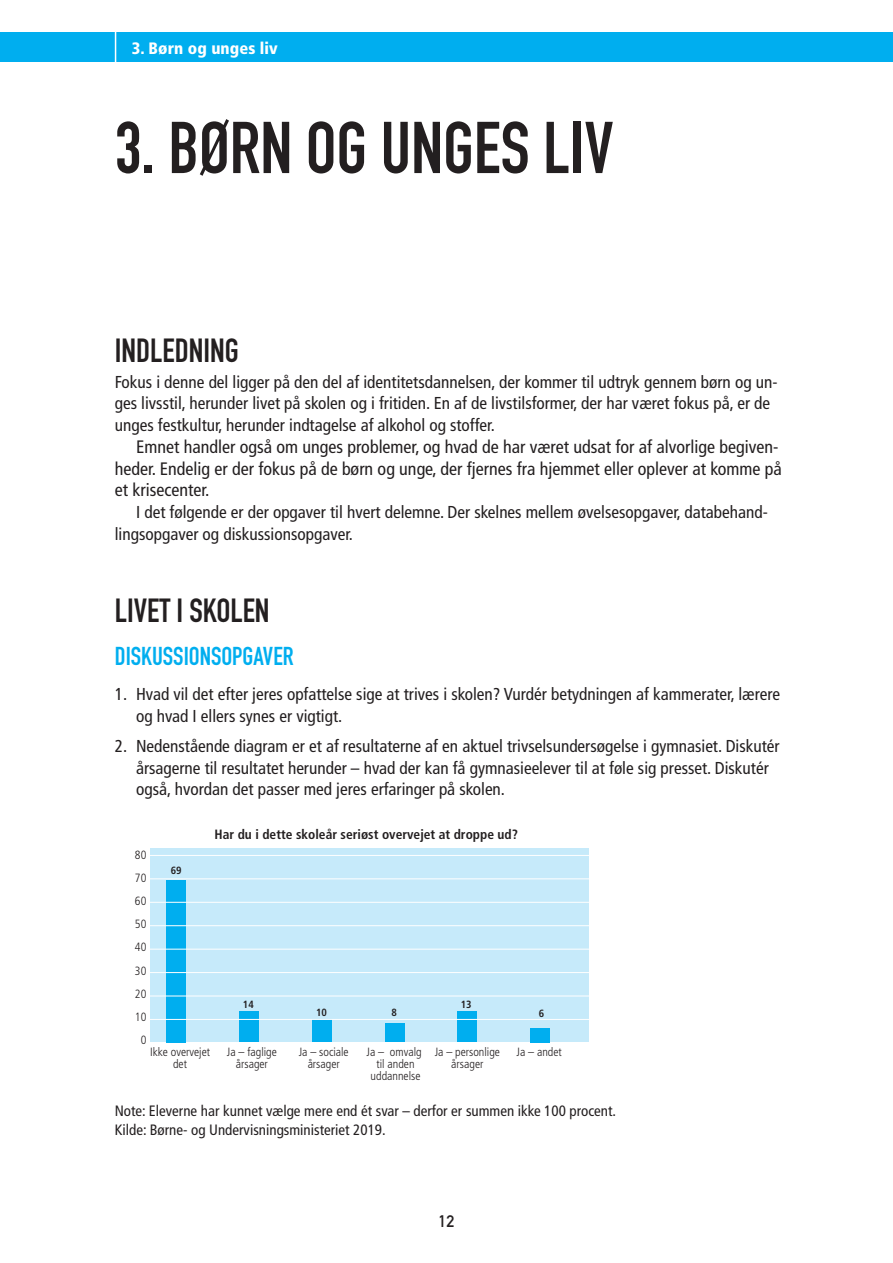
<style>
.page{position:relative;width:893px;height:1263px;background:#fff}
.page>*{position:absolute;margin:0;border:0;box-sizing:border-box;transform-origin:0 0}
.t1{font:72px "DIN Engschrift";color:#231f20}
.t2{font:33px "DIN Engschrift";color:#231f20}
.t3{font:25.5px "DIN Engschrift";color:#00aeef}
.t4{font:condensed 18px/21.8px "Frutiger";color:#231f20}
.t5{font:condensed 17.25px/21.8px "Frutiger";color:#231f20}
.t6{font:900 condensed 16.5px "Frutiger";letter-spacing:.005em;color:#fff}
.t7{font:16.5px "DIN Mittelschrift Alternate";color:#231f20}
.t8{font:condensed 15px/19.5px "Frutiger";color:#231f20}
.t9{font:700 condensed 13.5px "Frutiger";color:#231f20}
.t10{font:300 condensed 12px/23.1px "Frutiger";color:#231f20;text-align:center}
.t11{font:700 condensed 10.5px "Frutiger";color:#231f20}
</style>
<div class="page">
<div style="left:0;top:32px;width:893px;height:30px;background:#00aeef"></div>
<hr style="left:115px;top:30px;width:1px;height:42px;background:#fff">
<div style="left:151px;top:848px;width:438px;height:193px;background:#c6eafa"></div>
<div style="left:530px;top:1028px;width:19px;height:14px;background:#00aeef"></div>
<div style="left:457px;top:1011px;width:19px;height:31px;background:#00aeef"></div>
<div style="left:385px;top:1023px;width:19px;height:19px;background:#00aeef"></div>
<div style="left:239px;top:1011px;width:20px;height:31px;background:#00aeef"></div>
<div style="left:312px;top:1019px;width:20px;height:23px;background:#00aeef"></div>
<div style="left:166px;top:880px;width:20px;height:162px;background:#00aeef"></div>
<hr style="left:148px;top:902px;width:450px;height:1px;background:#fff">
<hr style="left:148px;top:925px;width:450px;height:1px;background:#fff">
<hr style="left:148px;top:855px;width:450px;height:1px;background:#fff">
<hr style="left:149px;top:995px;width:450px;height:1px;background:#fff">
<hr style="left:149px;top:972px;width:450px;height:1px;background:#fff">
<hr style="left:148px;top:949px;width:450px;height:1px;background:#fff">
<hr style="left:148px;top:1019px;width:450px;height:1px;background:#fff">
<hr style="left:148px;top:878px;width:450px;height:1px;background:#fff">
<p class="t6" style="left:132px;top:39px;width:147px">3. Børn og unges liv</p>
<h1 class="t1" style="left:115px;top:106px;width:500px">3. BØRN OG UNGES LIV</h1>
<h2 class="t2" style="left:115px;top:331px;width:126px">INDLEDNING</h2>
<p class="t5" style="left:115px;top:371px;width:664px">Fokus i denne del ligger på den del af identitetsdannelsen, der kommer til udtryk gennem børn og un&shy;ges livsstil, herunder livet på skolen og i fritiden. En af de livstilsformer, der har været fokus på, er de unges festkultur, herunder indtagelse af alkohol og stoffer.</p>
<p class="t4" style="left:115px;top:436px;width:668px;text-indent:21px">Emnet handler også om unges problemer, og hvad de har været udsat for af alvorlige begiven&shy;heder. Endelig er der fokus på de børn og unge, der fjernes fra hjemmet eller oplever at komme på et krisecenter.</p>
<p class="t5" style="left:115px;top:501px;width:655px;text-indent:21px">I det følgende er der opgaver til hvert delemne. Der skelnes mellem øvelsesopgaver, databehand&shy;lingsopgaver og diskussionsopgaver.</p>
<h2 class="t2" style="left:115px;top:591px;width:156px">LIVET I SKOLEN</h2>
<h3 class="t3" style="left:115px;top:641px;width:180px">DISKUSSIONSOPGAVER</h3>
<p class="t5" style="left:136px;top:683px;width:646px;text-indent:-21px">1. Hvad vil det efter jeres opfattelse sige at trives i skolen? Vurdér betydningen af kammerater, lærere og hvad I ellers synes er vigtigt.</p>
<p class="t5" style="left:136px;top:735px;width:645px;text-indent:-21px">2. Nedenstående diagram er et af resultaterne af en aktuel trivselsundersøgelse i gymnasiet. Diskutér årsagerne til resultatet herunder – hvad der kan få gymnasieelever til at føle sig presset. Diskutér også, hvordan det passer med jeres erfaringer på skolen.</p>
<p class="t10" style="left:135px;top:843px;width:13px">80<br>70<br>60<br>50<br>40<br>30<br>20<br>10<br>0</p>
<p class="t11" style="left:171px;top:864px;width:12px">69</p>
<p class="t9" style="left:215px;top:826px;width:305px">Har du i dette skoleår seriøst overvejet at droppe ud?</p>
<p class="t11" style="left:243px;top:998px;width:12px">14</p>
<p class="t11" style="left:316px;top:1006px;width:12px">10</p>
<p class="t11" style="left:392px;top:1006px;width:7px">8</p>
<p class="t11" style="left:461px;top:998px;width:12px">13</p>
<p class="t11" style="left:539px;top:1007px;width:7px">6</p>
<p class="t10" style="left:150px;top:1046px;width:62px;line-height:12px">Ikke overvejet det</p>
<p class="t10" style="left:227px;top:1046px;width:52px;line-height:12px">Ja – faglige årsager</p>
<p class="t10" style="left:299px;top:1046px;width:52px;line-height:12px">Ja – sociale årsager</p>
<p class="t10" style="left:367px;top:1046px;width:57px;line-height:12px">Ja – omvalg til anden uddannelse</p>
<p class="t10" style="left:435px;top:1046px;width:67px;line-height:12px">Ja – personlige årsager</p>
<p class="t10" style="left:516px;top:1041px;width:47px">Ja – andet</p>
<p class="t8" style="left:115px;top:1101px;width:503px">Note: Eleverne har kunnet vælge mere end ét svar – derfor er summen ikke 100 procent.<br>Kilde: Børne- og Undervisningsministeriet 2019.</p>
<p class="t7" style="left:439px;top:1212px;width:17px">12</p>
</div>
